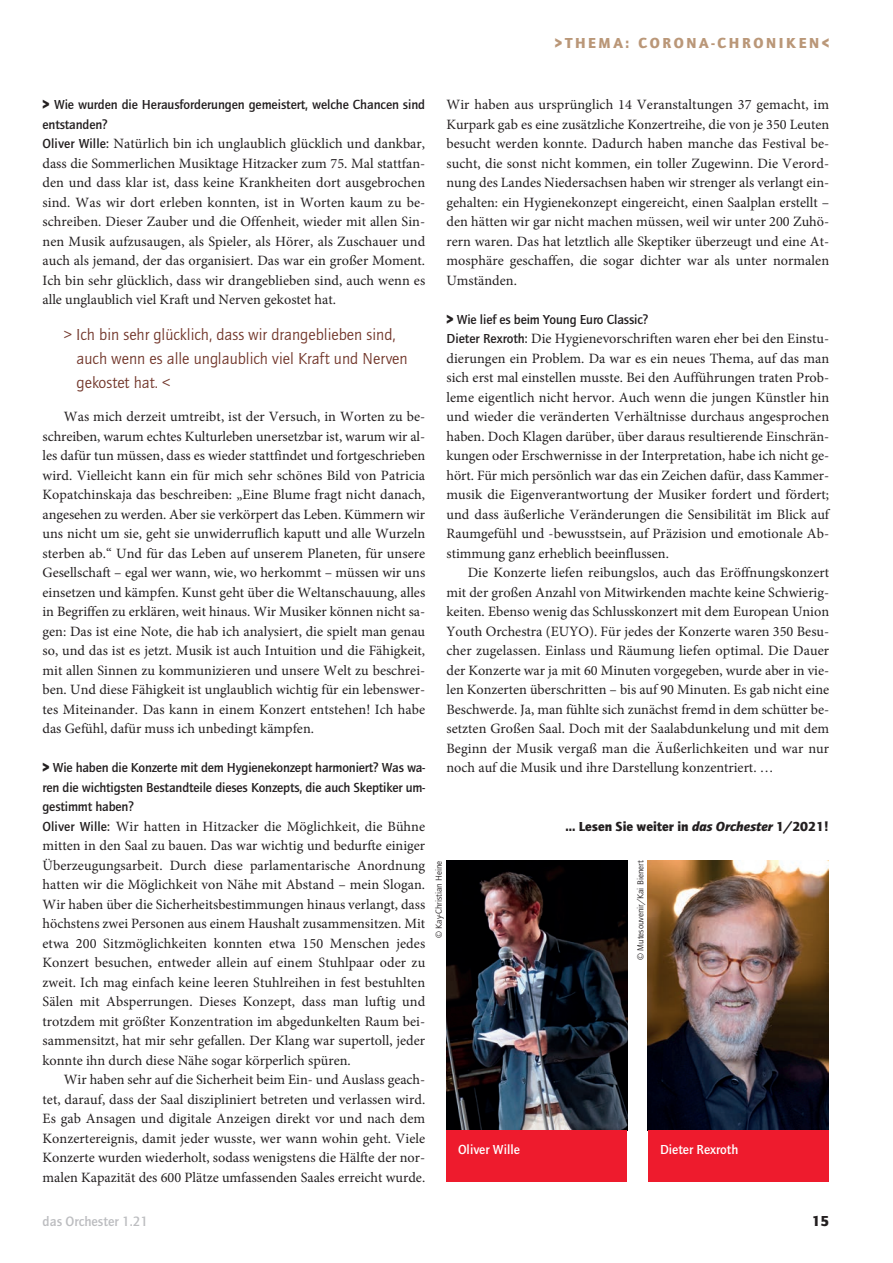
<style>
.page{position:relative;width:893px;height:1263px;background:#fff}
.page>*{position:absolute;margin:0;border:0;box-sizing:border-box;transform-origin:0 0}
.t1{font:16.5px/24px "Quay Itc T";color:#73382c}
.t2{font:900 15px "Quay Itc T";letter-spacing:.175em;color:#ba9778}
.t3{font:900 15px "Quay Itc T";color:#231f20}
.t4{font:14.25px/19.5px "Minion Pro";color:#231f20;text-align:justify}
.t5{font:700 13.95px "Quay Itc T";color:#bcbdc0}
.t6{font:700 13.5px/19.5px "Quay Itc T";letter-spacing:-.01em;color:#231f20}
.t7{font:900 13.5px "Quay Itc T";color:#231f20}
.t8{font:700 13.5px "Quay Itc T";color:#fff}
.t9{font:9px "Quay Itc T";color:#231f20}
.s1{font-weight:900;font-size:14.25px}
.s2{font-family:"Quay Itc T";font-weight:700;font-size:13.5px}
.s3{font-style:italic}
</style>
<div class="page">
<img style="left:446px;top:861px;width:181px;height:269px">
<div style="left:446px;top:1130px;width:181px;height:52px;background:#ee1b2d"></div>
<img style="left:648px;top:861px;width:180px;height:269px">
<div style="left:648px;top:1130px;width:181px;height:52px;background:#ee1b2d"></div>
<p class="t2" style="left:555px;top:38px;width:276px">&gt;THEMA: CORONA-CHRONIKEN&lt;</p>
<p class="t6" style="left:43px;top:96px;width:384px"><span class="s1">&gt;</span> Wie wurden die Herausforderungen gemeistert, welche Chancen sind entstanden?</p>
<p class="t4" style="left:43px;top:135px;width:384px"><span class="s2">Oliver Wille:</span> Natürlich bin ich unglaublich glücklich und dankbar, dass die Sommerlichen Musiktage Hitzacker zum 75. Mal stattfan&shy;den und dass klar ist, dass keine Krankheiten dort ausgebrochen sind. Was wir dort erleben konnten, ist in Worten kaum zu be&shy;schreiben. Dieser Zauber und die Offenheit, wieder mit allen Sin&shy;nen Musik aufzusaugen, als Spieler, als Hörer, als Zuschauer und auch als jemand, der das organisiert. Das war ein großer Moment.<br>Ich bin sehr glücklich, dass wir drangeblieben sind, auch wenn es alle unglaublich viel Kraft und Nerven gekostet hat.</p>
<p class="t1" style="left:77px;top:324px;width:333px;text-indent:-13px">&gt; Ich bin sehr glücklich, dass wir drangeblieben sind, auch wenn es alle unglaublich viel Kraft und Nerven gekostet hat. &lt;</p>
<p class="t4" style="left:43px;top:408px;width:384px;text-indent:21px">Was mich derzeit umtreibt, ist der Versuch, in Worten zu be&shy;schreiben, warum echtes Kulturleben unersetzbar ist, warum wir al&shy;les dafür tun müssen, dass es wieder stattfindet und fortgeschrieben wird. Vielleicht kann ein für mich sehr schönes Bild von Patricia Kopatchinskaja das beschreiben: „Eine Blume fragt nicht danach, angesehen zu werden. Aber sie verkörpert das Leben. Kümmern wir uns nicht um sie, geht sie unwiderruflich kaputt und alle Wurzeln sterben ab.“ Und für das Leben auf unserem Planeten, für unsere Gesellschaft – egal wer wann, wie, wo herkommt – müssen wir uns einsetzen und kämpfen. Kunst geht über die Weltanschauung, alles in Begriffen zu erklären, weit hinaus. Wir Musiker können nicht sa&shy;gen: Das ist eine Note, die hab ich analysiert, die spielt man genau so, und das ist es jetzt. Musik ist auch Intuition und die Fähigkeit, mit allen Sinnen zu kommunizieren und unsere Welt zu beschrei&shy;ben. Und diese Fähigkeit ist unglaublich wichtig für ein lebenswer&shy;tes Miteinander. Das kann in einem Konzert entstehen! Ich habe das Gefühl, dafür muss ich unbedingt kämpfen.</p>
<p class="t6" style="left:43px;top:759px;width:384px;text-align:justify"><span class="s1">&gt;</span> Wie haben die Konzerte mit dem Hygienekonzept harmoniert? Was wa&shy;ren die wichtigsten Bestandteile dieses Konzepts, die auch Skeptiker um&shy;gestimmt haben?</p>
<p class="t4" style="left:43px;top:818px;width:384px"><span class="s2">Oliver Wille:</span> Wir hatten in Hitzacker die Möglichkeit, die Bühne mitten in den Saal zu bauen. Das war wichtig und bedurfte einiger Überzeugungsarbeit. Durch diese parlamentarische Anordnung hatten wir die Möglichkeit von Nähe mit Abstand – mein Slogan.<br>Wir haben über die Sicherheitsbestimmungen hinaus verlangt, dass höchstens zwei Personen aus einem Haushalt zusammensitzen. Mit etwa 200 Sitzmöglichkeiten konnten etwa 150 Menschen jedes Konzert besuchen, entweder allein auf einem Stuhlpaar oder zu zweit. Ich mag einfach keine leeren Stuhlreihen in fest bestuhlten Sälen mit Absperrungen. Dieses Konzept, dass man luftig und trotzdem mit größter Konzentration im abgedunkelten Raum bei&shy;sammensitzt, hat mir sehr gefallen. Der Klang war supertoll, jeder konnte ihn durch diese Nähe sogar körperlich spüren.</p>
<p class="t4" style="left:43px;top:1071px;width:384px;text-indent:21px">Wir haben sehr auf die Sicherheit beim Ein- und Auslass geach&shy;tet, darauf, dass der Saal diszipliniert betreten und verlassen wird.<br>Es gab Ansagen und digitale Anzeigen direkt vor und nach dem Konzertereignis, damit jeder wusste, wer wann wohin geht. Viele Konzerte wurden wiederholt, sodass wenigstens die Hälfte der nor&shy;malen Kapazität des 600 Plätze umfassenden Saales erreicht wurde.</p>
<p class="t4" style="left:446px;top:96px;width:384px">Wir haben aus ursprünglich 14 Veranstaltungen 37 gemacht, im Kurpark gab es eine zusätzliche Konzertreihe, die von je 350 Leuten besucht werden konnte. Dadurch haben manche das Festival be&shy;sucht, die sonst nicht kommen, ein toller Zugewinn. Die Verord&shy;nung des Landes Niedersachsen haben wir strenger als verlangt ein&shy;gehalten: ein Hygienekonzept eingereicht, einen Saalplan erstellt – den hätten wir gar nicht machen müssen, weil wir unter 200 Zuhö&shy;rern waren. Das hat letztlich alle Skeptiker überzeugt und eine At&shy;mosphäre geschaffen, die sogar dichter war als unter normalen Umständen.</p>
<p class="t6" style="left:446px;top:311px;width:203px"><span class="s1">&gt;</span> Wie lief es beim Young Euro Classic?</p>
<p class="t4" style="left:446px;top:330px;width:384px"><span class="s2">Dieter Rexroth:</span> Die Hygienevorschriften waren eher bei den Einstu&shy;dierungen ein Problem. Da war es ein neues Thema, auf das man sich erst mal einstellen musste. Bei den Aufführungen traten Prob&shy;leme eigentlich nicht hervor. Auch wenn die jungen Künstler hin und wieder die veränderten Verhältnisse durchaus angesprochen haben. Doch Klagen darüber, über daraus resultierende Einschrän&shy;kungen oder Erschwernisse in der Interpretation, habe ich nicht ge&shy;hört. Für mich persönlich war das ein Zeichen dafür, dass Kammer&shy;musik die Eigenverantwortung der Musiker fordert und fördert; und dass äußerliche Veränderungen die Sensibilität im Blick auf Raumgefühl und -bewusstsein, auf Präzision und emotionale Ab&shy;stimmung ganz erheblich beeinflussen.</p>
<p class="t4" style="left:446px;top:564px;width:384px;text-indent:21px">Die Konzerte liefen reibungslos, auch das Eröffnungskonzert mit der großen Anzahl von Mitwirkenden machte keine Schwierig&shy;keiten. Ebenso wenig das Schlusskonzert mit dem European Union Youth Orchestra (EUYO). Für jedes der Konzerte waren 350 Besu&shy;cher zugelassen. Einlass und Räumung liefen optimal. Die Dauer der Konzerte war ja mit 60 Minuten vorgegeben, wurde aber in vie&shy;len Konzerten überschritten – bis auf 90 Minuten. Es gab nicht eine Beschwerde. Ja, man fühlte sich zunächst fremd in dem schütter be&shy;setzten Großen Saal. Doch mit der Saalabdunkelung und mit dem Beginn der Musik vergaß man die Äußerlichkeiten und war nur noch auf die Musik und ihre Darstellung konzentriert. …</p>
<p class="t7" style="left:565px;top:821px;width:265px">… Lesen Sie weiter in <span class="s3">das Orchester</span> 1/2021!</p>
<p class="t9" style="left:435px;top:938px;width:78px;rotate:-90deg">© Kay-Christian Heine</p>
<p class="t9" style="left:637px;top:960px;width:101px;rotate:-90deg">© Mutesouvenir/Kai Bienert</p>
<p class="t8" style="left:458px;top:1145px;width:63px">Oliver Wille</p>
<p class="t8" style="left:660px;top:1145px;width:80px">Dieter Rexroth</p>
<p class="t5" style="left:43px;top:1215px;width:107px">das Orchester 1.21</p>
<p class="t3" style="left:812px;top:1215px;width:19px">15</p>
</div>
